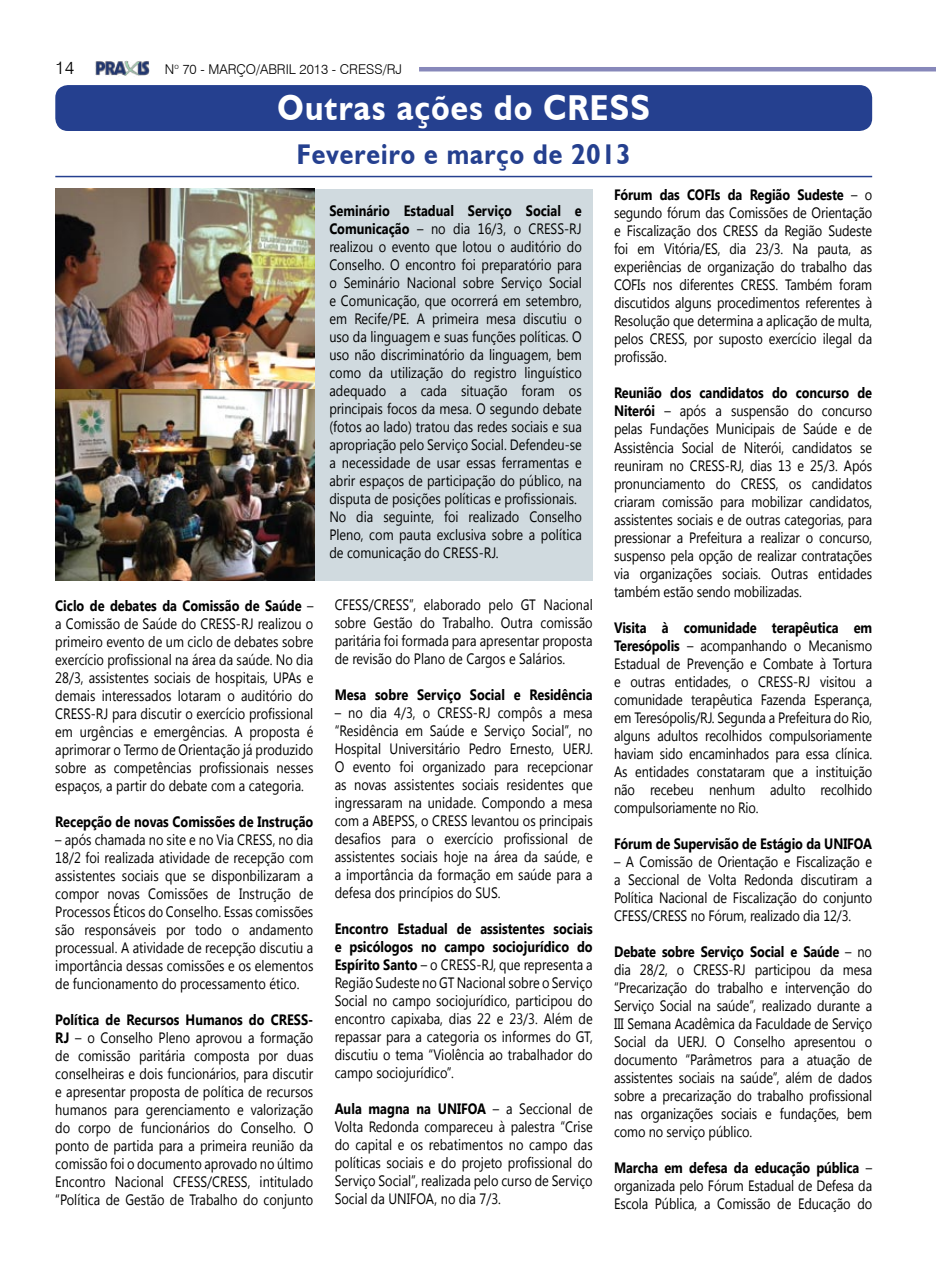
<style>
.page{position:relative;width:936px;height:1276px;background:#fff}
.page>*{position:absolute;margin:0;border:0;box-sizing:border-box;transform-origin:0 0}
.t1{font:700 36px "Humanist 521 BT";letter-spacing:.04em;color:#fff;scale:.9 1}
.t2{font:700 28.5px "Humanist 521 BT";letter-spacing:.04em;color:#25408f;scale:.9 1}
.t3{font:300 18px "Swiss 721 BT";color:#000}
.t4{font:15px/18px "Segoe UI";color:#000;text-align:justify;scale:.85 1}
.t5{font:700 15px "Segoe UI";color:#000;scale:.85 1}
.t6{font:300 13.5px "Swiss 721 BT";color:#000}
.s1{font-weight:700}
</style>
<div class="page">
<img style="left:95px;top:60px;width:55px;height:16px">
<hr style="left:419px;top:67px;width:516px;height:4px;background:#8788ba">
<div style="left:55px;top:189px;width:537px;height:391px;background:#d0dadf"></div>
<div style="left:55px;top:85px;width:817px;height:46px;background:#25408f;border-radius:13px"></div>
<hr style="left:55px;top:176px;width:817px;height:1px;background:#25408f">
<img style="left:55px;top:189px;width:259px;height:391px">
<p class="t3" style="left:55px;top:57px;width:21px">14</p>
<p class="t6" style="left:165px;top:61px;width:238px">N<sup>o</sup> 70 - MARÇO/ABRIL 2013 - CRESS/RJ</p>
<h1 class="t1" style="left:277px;top:85px;width:415px">Outras ações do CRESS</h1>
<h2 class="t2" style="left:297px;top:136px;width:372px">Fevereiro e março de 2013</h2>
<p class="t4" style="left:329px;top:201px;width:298px;text-align:left"><span class="s1">Seminário Estadual Serviço Social e Comunicação</span> – no dia 16/3, o CRESS-RJ realizou o evento que lotou o auditório do Conselho. O encontro foi preparatório para o Seminário Nacional sobre Serviço Social e Comunicação, que ocorrerá em setembro, em Recife/PE. A primeira mesa discutiu o uso da linguagem e suas funções políticas. O uso não discriminatório da linguagem, bem como da utilização do registro linguístico adequado a cada situação foram os principais focos da mesa. O segundo debate (fotos ao lado) tratou das redes sociais e sua apropriação pelo Serviço Social. Defendeu-se a necessidade de usar essas ferramentas e abrir espaços de participação do público, na disputa de posições políticas e profissionais.<br>No dia seguinte, foi realizado Conselho Pleno, com pauta exclusiva sobre a política de comunicação do CRESS-RJ.</p>
<p class="t4" style="left:614px;top:185px;width:305px"><span class="s1">Fórum das COFIs da Região Sudeste</span> – o segundo fórum das Comissões de Orientação e Fiscalização dos CRESS da Região Sudeste foi em Vitória/ES, dia 23/3. Na pauta, as experiências de organização do trabalho das COFIs nos diferentes CRESS. Também foram discutidos alguns procedimentos referentes à Resolução que determina a aplicação de multa, pelos CRESS, por suposto exercício ilegal da profissão.</p>
<p class="t4" style="left:614px;top:383px;width:305px"><span class="s1">Reunião dos candidatos do concurso de Niterói</span> – após a suspensão do concurso pelas Fundações Municipais de Saúde e de Assistência Social de Niterói, candidatos se reuniram no CRESS-RJ, dias 13 e 25/3. Após pronunciamento do CRESS, os candidatos criaram comissão para mobilizar candidatos, assistentes sociais e de outras categorias, para pressionar a Prefeitura a realizar o concurso, suspenso pela opção de realizar contratações via organizações sociais. Outras entidades também estão sendo mobilizadas.</p>
<p class="t4" style="left:614px;top:617px;width:305px"><span class="s1">Visita à comunidade terapêutica em Teresópolis</span> – acompanhando o Mecanismo Estadual de Prevenção e Combate à Tortura e outras entidades, o CRESS-RJ visitou a comunidade terapêutica Fazenda Esperança, em Teresópolis/RJ. Segunda a Prefeitura do Rio, alguns adultos recolhidos compulsoriamente haviam sido encaminhados para essa clínica.<br>As entidades constataram que a instituição não recebeu nenhum adulto recolhido compulsoriamente no Rio.</p>
<p class="t5" style="left:614px;top:832px;width:305px">Fórum de Supervisão de Estágio da UNIFOA</p>
<p class="t4" style="left:614px;top:851px;width:305px">– A Comissão de Orientação e Fiscalização e a Seccional de Volta Redonda discutiram a Política Nacional de Fiscalização do conjunto CFESS/CRESS no Fórum, realizado dia 12/3.</p>
<p class="t4" style="left:614px;top:941px;width:305px"><span class="s1">Debate sobre Serviço Social e Saúde</span> – no dia 28/2, o CRESS-RJ participou da mesa “Precarização do trabalho e intervenção do Serviço Social na saúde”, realizado durante a III Semana Acadêmica da Faculdade de Serviço Social da UERJ. O Conselho apresentou o documento “Parâmetros para a atuação de assistentes sociais na saúde”, além de dados sobre a precarização do trabalho profissional nas organizações sociais e fundações, bem como no serviço público.</p>
<p class="t4" style="left:614px;top:1157px;width:305px"><span class="s1">Marcha em defesa da educação pública</span> – organizada pelo Fórum Estadual de Defesa da Escola Pública, a Comissão de Educação do</p>
<p class="t4" style="left:334px;top:594px;width:305px">CFESS/CRESS”, elaborado pelo GT Nacional sobre Gestão do Trabalho. Outra comissão paritária foi formada para apresentar proposta de revisão do Plano de Cargos e Salários.</p>
<p class="t5" style="left:334px;top:683px;width:305px">Mesa sobre Serviço Social e Residência</p>
<p class="t4" style="left:334px;top:702px;width:305px">– no dia 4/3, o CRESS-RJ compôs a mesa “Residência em Saúde e Serviço Social”, no Hospital Universitário Pedro Ernesto, UERJ.<br>O evento foi organizado para recepcionar as novas assistentes sociais residentes que ingressaram na unidade. Compondo a mesa com a ABEPSS, o CRESS levantou os principais desafios para o exercício profissional de assistentes sociais hoje na área da saúde, e a importância da formação em saúde para a defesa dos princípios do SUS.</p>
<p class="t4" style="left:334px;top:918px;width:305px"><span class="s1">Encontro Estadual de assistentes sociais e psicólogos no campo sociojurídico do Espírito Santo</span> – o CRESS-RJ, que representa a Região Sudeste no GT Nacional sobre o Serviço Social no campo sociojurídico, participou do encontro capixaba, dias 22 e 23/3. Além de repassar para a categoria os informes do GT, discutiu o tema “Violência ao trabalhador do campo sociojurídico”.</p>
<p class="t4" style="left:334px;top:1098px;width:305px"><span class="s1">Aula magna na UNIFOA</span> – a Seccional de Volta Redonda compareceu à palestra “Crise do capital e os rebatimentos no campo das políticas sociais e do projeto profissional do Serviço Social”, realizada pelo curso de Serviço Social da UNIFOA, no dia 7/3.</p>
<p class="t4" style="left:55px;top:596px;width:305px"><span class="s1">Ciclo de debates da Comissão de Saúde</span> – a Comissão de Saúde do CRESS-RJ realizou o primeiro evento de um ciclo de debates sobre exercício profissional na área da saúde. No dia 28/3, assistentes sociais de hospitais, UPAs e demais interessados lotaram o auditório do CRESS-RJ para discutir o exercício profissional em urgências e emergências. A proposta é aprimorar o Termo de Orientação já produzido sobre as competências profissionais nesses espaços, a partir do debate com a categoria.</p>
<p class="t5" style="left:55px;top:811px;width:305px">Recepção de novas Comissões de Instrução</p>
<p class="t4" style="left:55px;top:830px;width:305px">– após chamada no site e no Via CRESS, no dia 18/2 foi realizada atividade de recepção com assistentes sociais que se disponbilizaram a compor novas Comissões de Instrução de Processos Éticos do Conselho. Essas comissões são responsáveis por todo o andamento processual. A atividade de recepção discutiu a importância dessas comissões e os elementos de funcionamento do processamento ético.</p>
<p class="t4" style="left:55px;top:1010px;width:305px"><span class="s1">Política de Recursos Humanos do CRESS-RJ</span> – o Conselho Pleno aprovou a formação de comissão paritária composta por duas conselheiras e dois funcionários, para discutir e apresentar proposta de política de recursos humanos para gerenciamento e valorização do corpo de funcionários do Conselho. O ponto de partida para a primeira reunião da comissão foi o documento aprovado no último Encontro Nacional CFESS/CRESS, intitulado “Política de Gestão de Trabalho do conjunto</p>
</div>
